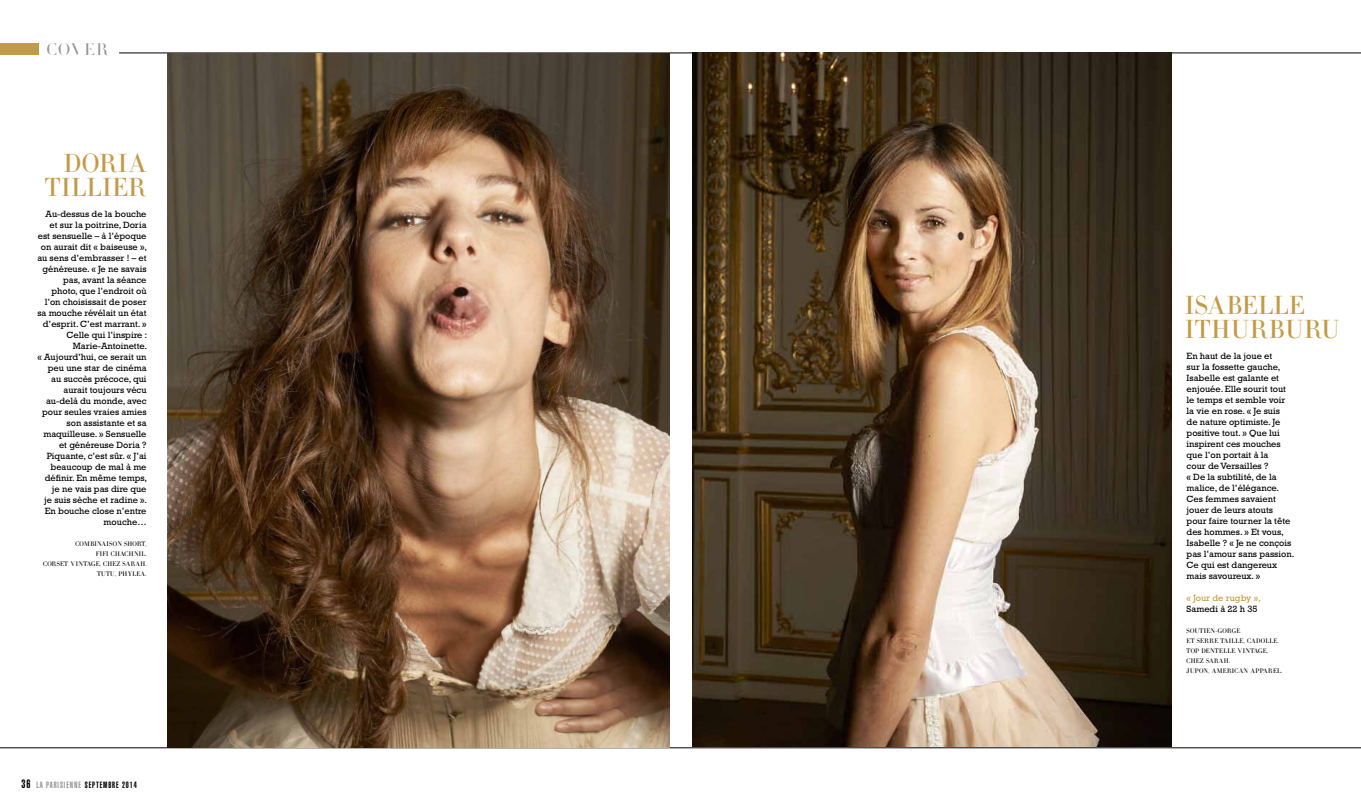
<style>
.page{position:relative;width:1361px;height:808px;background:#fff}
.page>*{position:absolute;margin:0;border:0;box-sizing:border-box;transform-origin:0 0}
.t1{font:27.5px/24px "Baron Didot Text";letter-spacing:.04em;color:#c19b47;text-align:right}
.t2{font:17.8px "Baron Didot Ultra Fine";letter-spacing:.1em;color:#939598}
.t3{font:9.2px/11px "Rockwell Std";color:#000;text-align:right}
.t4{font:9.2px "Rockwell Std";color:#c19b47}
.t5{font:900 extra-condensed 9px "Helvetica";letter-spacing:.1em;color:#000}
.t6{font:7px/10px "Baron Didot Text";letter-spacing:.05em;color:#000;text-align:right}
.s1{font-size:12px}
.s2{color:#939598}
</style>
<div class="page">
<hr style="left:0;top:748px;width:1361px;height:1px;background:#000">
<hr style="left:119px;top:53px;width:1242px;height:1px;background:#000">
<img style="left:167px;top:53px;width:502px;height:694px">
<img style="left:692px;top:53px;width:479px;height:694px">
<div style="left:0;top:43px;width:38px;height:12px;background:#c19b47"></div>
<h2 class="t2" style="left:47px;top:39px;width:63px">COVER</h2>
<h1 class="t1" style="left:45px;top:153px;width:103px">DORIA<br>TILLIER</h1>
<p class="t3" style="left:37px;top:209px;width:111px">Au-dessus de la bouche et sur la poitrine, Doria est sensuelle – à l’époque on aurait dit « baiseuse », au sens d’embrasser ! – et généreuse. « Je ne savais pas, avant la séance photo, que l’endroit où l’on choisissait de poser sa mouche révélait un état d’esprit. C’est marrant. »<br>Celle qui l’inspire :<br>Marie-Antoinette.<br>« Aujourd’hui, ce serait un peu une star de cinéma au succès précoce, qui aurait toujours vécu au-delà du monde, avec pour seules vraies amies son assistante et sa maquilleuse. » Sensuelle et généreuse Doria ?<br>Piquante, c’est sûr. « J’ai beaucoup de mal à me définir. En même temps, je ne vais pas dire que<br>je suis sèche et radine ».<br>En bouche close n’entre mouche…</p>
<p class="t6" style="left:43px;top:539px;width:105px">COMBINAISON SHORT,<br>FIFI CHACHNIL.<br>CORSET VINTAGE, CHEZ SARAH.<br>TUTU, PHYLEA.</p>
<p class="t5" style="left:21px;top:780px;width:117px"><span class="s1">36</span> <span class="s2">LA PARISIENNE</span> SEPTEMBRE 2014</p>
<h1 class="t1" style="left:1185px;top:294px;width:156px;text-align:left">ISABELLE<br>ITHURBURU</h1>
<p class="t3" style="left:1186px;top:350px;width:109px;text-align:left">En haut de la joue et<br>sur la fossette gauche,<br>Isabelle est galante et enjouée. Elle sourit tout le temps et semble voir la vie en rose. « Je suis<br>de nature optimiste. Je positive tout. » Que lui inspirent ces mouches que l’on portait à la<br>cour de Versailles ?<br>« De la subtilité, de la malice, de l’élégance.<br>Ces femmes savaient jouer de leurs atouts pour faire tourner la tête des hommes. » Et vous,<br>Isabelle ? « Je ne conçois pas l’amour sans passion.<br>Ce qui est dangereux mais savoureux. »</p>
<p class="t4" style="left:1186px;top:593px;width:76px">« Jour de rugby »,</p>
<p class="t3" style="left:1186px;top:603px;width:72px">Samedi à 22 h 35</p>
<p class="t6" style="left:1186px;top:626px;width:97px;text-align:left">SOUTIEN-GORGE<br>ET SERRE TAILLE, CADOLLE.<br>TOP DENTELLE VINTAGE,<br>CHEZ SARAH.<br>JUPON, AMERICAN APPAREL.</p>
</div>
